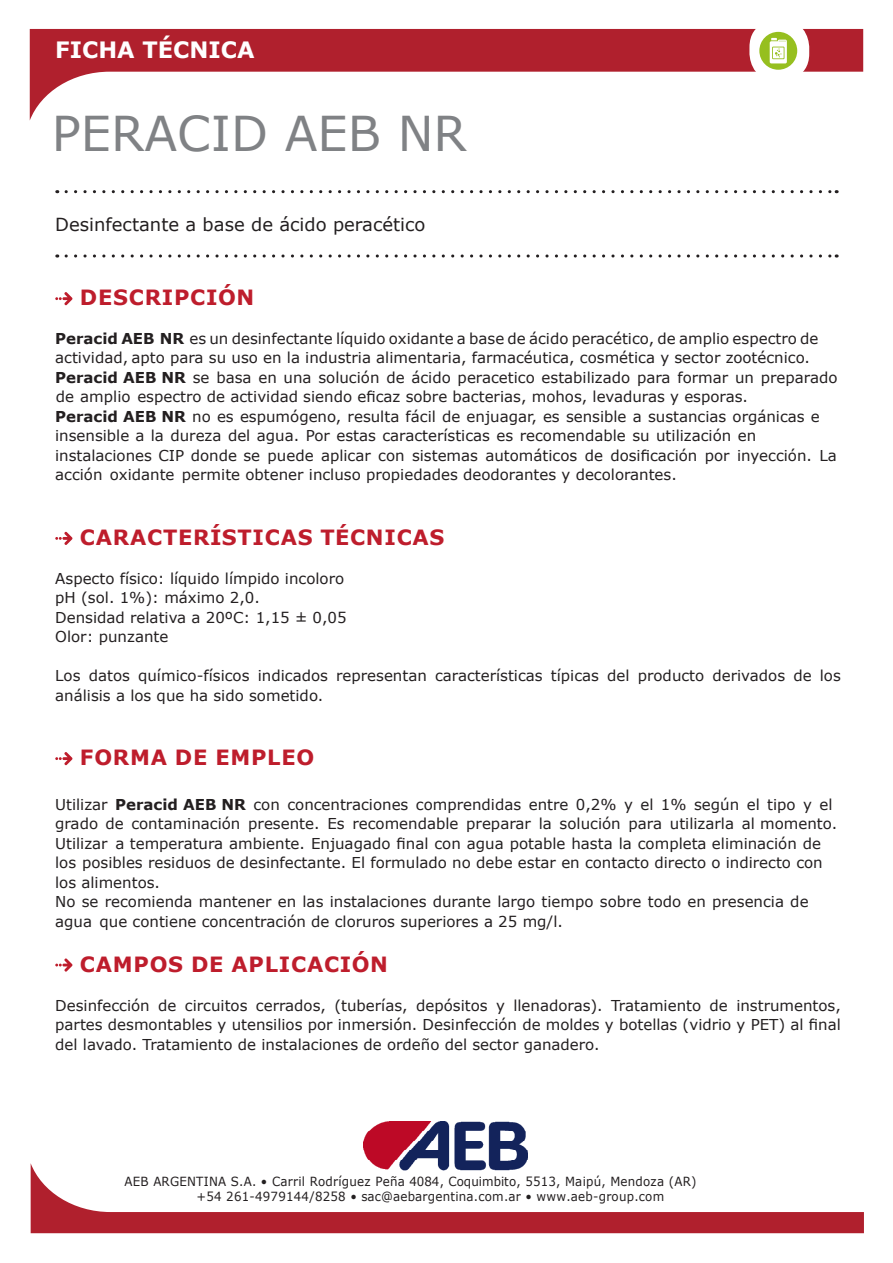
<style>
.page{position:relative;width:893px;height:1263px;background:#fff}
.page>*{position:absolute;margin:0;border:0;box-sizing:border-box;transform-origin:0 0}
.t1{font:48px "Verdana";color:#808285}
.t2{font:700 22.5px "Verdana";color:#fff}
.testo_ok{font:700 21px "Verdana";letter-spacing:.035em;color:#be1d2c}
.Benefici_prodotto{font:18px "Verdana";color:#231f20}
.testo_ok-2{font:15px/19.5px "Verdana";color:#231f20}
.t3{font:12.6px/15px "Verdana";letter-spacing:.02em;color:#231f20;scale:.94 1}
.s1{font-weight:700}
</style>
<div class="page">
<svg style="left:66px;top:190px;width:771px;height:3px"></svg>
<svg style="left:66px;top:254px;width:771px;height:4px"></svg>
<img style="left:363px;top:1121px;width:165px;height:42px">
<svg style="left:31px;top:1163px;width:833px;height:70px"></svg>
<svg style="left:30px;top:29px;width:833px;height:91px"></svg>
<div style="left:749px;top:20px;width:60px;height:61px;background:#fff;border-radius:27px"></div>
<div style="left:759px;top:32px;width:38px;height:38px;background:#96bf1f;border-radius:50%"></div>
<svg style="left:770px;top:38px;width:17px;height:25px"></svg>
<svg style="left:55px;top:292px;width:17px;height:13px"></svg>
<svg style="left:55px;top:532px;width:17px;height:13px"></svg>
<svg style="left:55px;top:752px;width:17px;height:13px"></svg>
<svg style="left:55px;top:958px;width:17px;height:13px"></svg>
<h2 class="t2" style="left:55px;top:34px;width:201px">FICHA TÉCNICA</h2>
<h1 class="t1" style="left:52px;top:100px;width:417px">PERACID AEB NR</h1>
<p class="Benefici_prodotto" style="left:55px;top:212px;width:372px">Desinfectante a base de ácido peracético</p>
<p class="testo_ok" style="left:80px;top:283px;width:176px">DESCRIPCIÓN</p>
<p class="testo_ok-2" style="left:55px;top:328px;width:784px"><span class="s1">Peracid AEB NR</span> es un desinfectante líquido oxidante a base de ácido peracético, de amplio espectro de actividad, apto para su uso en la industria alimentaria, farmacéutica, cosmética y sector zootécnico.<br><span class="s1">Peracid AEB NR</span> se basa en una solución de ácido peracetico estabilizado para formar un preparado de amplio espectro de actividad siendo eficaz sobre bacterias, mohos, levaduras y esporas.<br><span class="s1">Peracid AEB NR</span> no es espumógeno, resulta fácil de enjuagar, es sensible a sustancias orgánicas e insensible a la dureza del agua. Por estas características es recomendable su utilización en instalaciones CIP donde se puede aplicar con sistemas automáticos de dosificación por inyección. La acción oxidante permite obtener incluso propiedades deodorantes y decolorantes.</p>
<p class="testo_ok" style="left:80px;top:522px;width:366px">CARACTERÍSTICAS TÉCNICAS</p>
<p class="testo_ok-2" style="left:55px;top:569px;width:293px">Aspecto físico: líquido límpido incoloro pH (sol. 1%): máximo 2,0.<br>Densidad relativa a 20ºC: 1,15 ± 0,05<br>Olor: punzante</p>
<p class="testo_ok-2" style="left:55px;top:666px;width:787px">Los datos químico-físicos indicados representan características típicas del producto derivados de los análisis a los que ha sido sometido.</p>
<h3 class="testo_ok" style="left:80px;top:743px;width:236px">FORMA DE EMPLEO</h3>
<p class="testo_ok-2" style="left:55px;top:794px;width:784px">Utilizar <span class="s1">Peracid AEB NR</span> con concentraciones comprendidas entre 0,2% y el 1% según el tipo y el grado de contaminación presente. Es recomendable preparar la solución para utilizarla al momento.<br>Utilizar a temperatura ambiente. Enjuagado final con agua potable hasta la completa eliminación de los posibles residuos de desinfectante. El formulado no debe estar en contacto directo o indirecto con los alimentos.<br>No se recomienda mantener en las instalaciones durante largo tiempo sobre todo en presencia de agua que contiene concentración de cloruros superiores a 25 mg/l.</p>
<p class="testo_ok" style="left:80px;top:949px;width:309px">CAMPOS DE APLICACIÓN</p>
<p class="testo_ok-2" style="left:55px;top:995px;width:787px;text-align:justify">Desinfección de circuitos cerrados, (tuberías, depósitos y llenadoras). Tratamiento de instrumentos, partes desmontables y utensilios por inmersión. Desinfección de moldes y botellas (vidrio y PET) al final del lavado. Tratamiento de instalaciones de ordeño del sector ganadero.</p>
<p class="t3" style="left:196px;top:1174px;width:533px;text-indent:-72px">AEB ARGENTINA S.A. • Carril Rodríguez Peña 4084, Coquimbito, 5513, Maipú, Mendoza (AR) +54 261-4979144/8258 • sac@aebargentina.com.ar • www.aeb-group.com</p>
</div>
